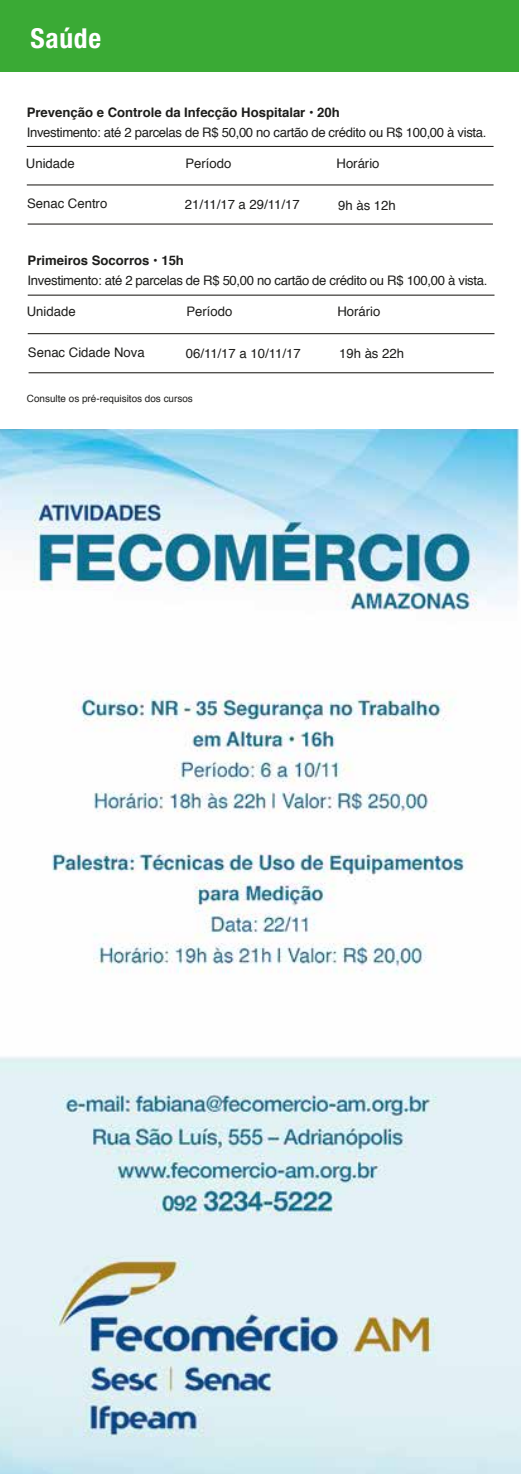
<style>
.page{position:relative;width:521px;height:1474px;background:#fff}
.page>*{position:absolute;margin:0;border:0;box-sizing:border-box;transform-origin:0 0}
.t1{font:700 condensed 27.47px "Helvetica Neue";letter-spacing:.025em;color:#fff}
.t2{font:13.12px "Helvetica";letter-spacing:-.025em;color:#1d1d1b}
.t3{font:13.12px "Helvetica";color:#1d1d1b}
.t4{font:700 13.12px "Helvetica";color:#1d1d1b}
.t5{font:9.97px "Helvetica";color:#1d1d1b}
</style>
<div class="page">
<div style="left:0;top:0;width:518px;height:71px;background:#3aaa35"></div>
<hr style="left:27px;top:146px;width:466px;height:1px;background:#12100c">
<hr style="left:27px;top:184px;width:466px;height:1px;background:#12100c">
<hr style="left:28px;top:224px;width:465px;height:1px;background:#12100c">
<hr style="left:28px;top:295px;width:466px;height:1px;background:#12100c">
<hr style="left:28px;top:333px;width:466px;height:1px;background:#12100c">
<hr style="left:29px;top:372px;width:465px;height:1px;background:#12100c">
<img style="left:0;top:429px;width:520px;height:1044px">
<h1 class="t1" style="left:31px;top:21px;width:72px">Saúde</h1>
<p class="t4" style="left:27px;top:101px;width:315px">Prevenção e Controle da Infecção Hospitalar • 20h</p>
<p class="t2" style="left:27px;top:122px;width:461px">Investimento: até 2 parcelas de R$ 50,00 no cartão de crédito ou R$ 100,00 à vista.</p>
<p class="t3" style="left:336px;top:153px;width:45px">Horário</p>
<p class="t3" style="left:26px;top:153px;width:50px">Unidade</p>
<p class="t3" style="left:185px;top:153px;width:47px">Período</p>
<p class="t3" style="left:27px;top:193px;width:82px">Senac Centro</p>
<p class="t3" style="left:185px;top:194px;width:116px">21/11/17 a 29/11/17</p>
<p class="t2" style="left:338px;top:195px;width:59px">9h às 12h</p>
<p class="t4" style="left:28px;top:250px;width:158px">Primeiros Socorros • 15h</p>
<p class="t2" style="left:28px;top:270px;width:461px">Investimento: até 2 parcelas de R$ 50,00 no cartão de crédito ou R$ 100,00 à vista.</p>
<p class="t3" style="left:337px;top:301px;width:45px">Horário</p>
<p class="t3" style="left:27px;top:301px;width:50px">Unidade</p>
<p class="t3" style="left:186px;top:301px;width:47px">Período</p>
<p class="t3" style="left:28px;top:342px;width:118px">Senac Cidade Nova</p>
<p class="t3" style="left:186px;top:343px;width:116px">06/11/17 a 10/11/17</p>
<p class="t2" style="left:339px;top:343px;width:66px">19h às 22h</p>
<p class="t5" style="left:27px;top:391px;width:167px">Consulte os pré-requisitos dos cursos</p>
</div>
